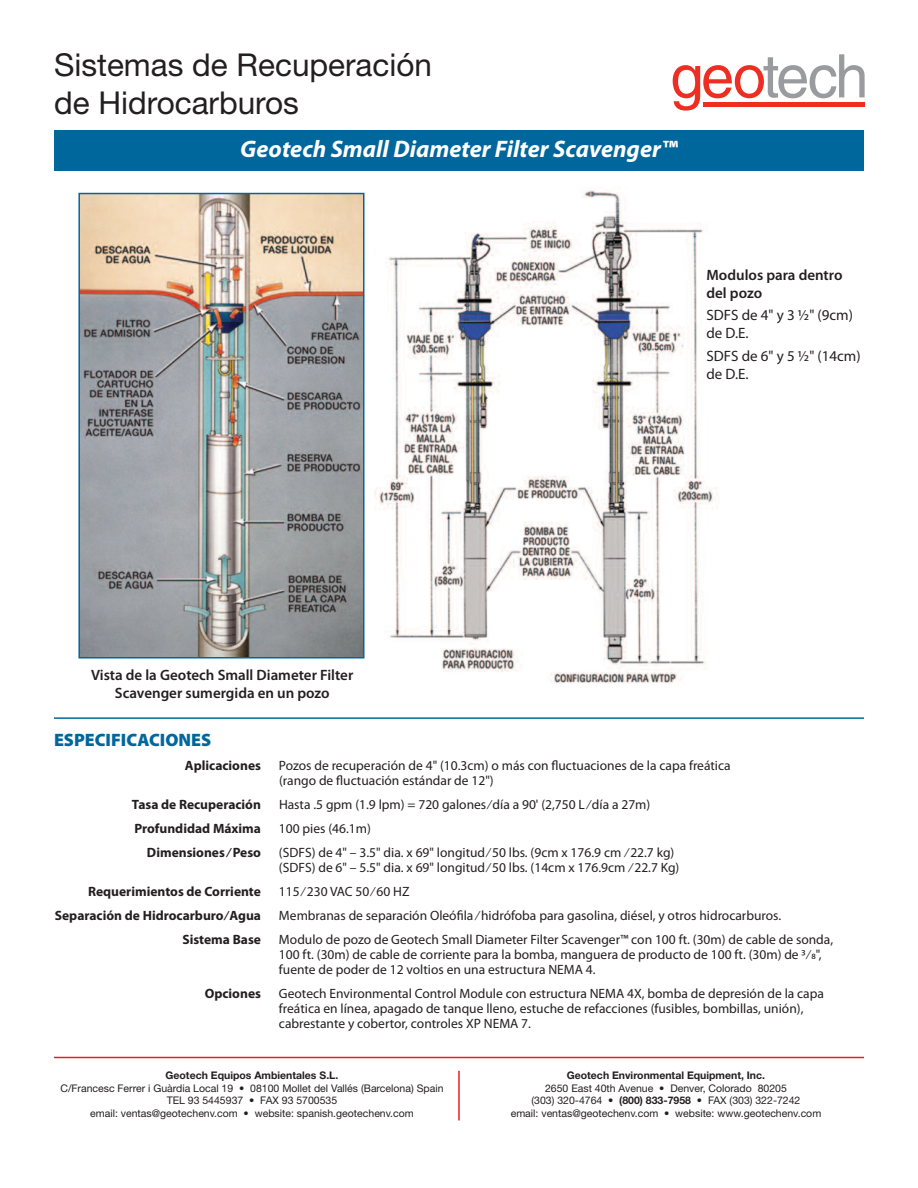
<style>
.page{position:relative;width:918px;height:1188px;background:#fff}
.page>*{position:absolute;margin:0;border:0;box-sizing:border-box;transform-origin:0 0}
.t1{font:31.5px/37.8px "Helvetica Neue";color:#231f20}
.t2{font:italic 700 24px "Myriad Pro";color:#fff}
.t3{font:900 18px "Myriad Pro";color:#00679d}
.t4{font:600 15px/18px "Myriad Pro";color:#231f20}
.t5{font:15px/18px "Myriad Pro";color:#231f20}
.t6{font:13.5px/15px "Myriad Pro";color:#231f20}
.t7{font:700 13.5px "Myriad Pro";color:#231f20}
.t8{font:10.5px/12.6px "Helvetica Neue";color:#231f20;text-align:center}
.t9{font:700 10.5px "Helvetica Neue";color:#231f20}
.s1{font-weight:700}
</style>
<div class="page">
<div style="left:54px;top:130px;width:810px;height:41px;background:#00679d"></div>
<hr style="left:54px;top:1057px;width:810px;height:1px;background:#ee1d23">
<svg style="left:673px;top:54px;width:192px;height:57px"></svg>
<div style="left:704px;top:102px;width:161px;height:5px;background:#ee2e22"></div>
<hr style="left:458px;top:1071px;width:2px;height:49px;background:#ee1d23">
<hr style="left:54px;top:717px;width:810px;height:2px;background:#00679d">
<img style="left:375px;top:187px;width:343px;height:497px">
<img style="left:81px;top:196px;width:281px;height:459px">
<div style="left:78px;top:193px;width:287px;height:465px;border:2px solid #00679d"></div>
<h1 class="t1" style="left:54px;top:49px;width:380px">Sistemas de Recuperación de Hidrocarburos</h1>
<h2 class="t2" style="left:240px;top:140px;width:439px">Geotech Small Diameter Filter Scavenger™</h2>
<p class="t4" style="left:706px;top:267px;width:138px">Modulos para dentro del pozo</p>
<p class="t5" style="left:706px;top:307px;width:148px">SDFS de 4" y 3 ½" (9cm) de D.E.</p>
<p class="t5" style="left:706px;top:348px;width:156px">SDFS de 6" y 5 ½" (14cm) de D.E.</p>
<p class="t4" style="left:91px;top:667px;width:264px;text-align:center">Vista de la Geotech Small Diameter Filter<br>Scavenger sumergida en un pozo</p>
<h3 class="t3" style="left:54px;top:733px;width:159px">ESPECIFICACIONES</h3>
<p class="t7" style="left:185px;top:760px;width:78px">Aplicaciones</p>
<p class="t6" style="left:279px;top:759px;width:453px">Pozos de recuperación de 4" (10.3cm) o más con fluctuaciones de la capa freática (rango de fluctuación estándar de 12")</p>
<p class="t7" style="left:132px;top:799px;width:131px">Tasa de Recuperación</p>
<p class="t6" style="left:279px;top:798px;width:373px">Hasta .5 gpm (1.9 lpm) = 720 galones/día a 90' (2,750 L/día a 27m)</p>
<p class="t7" style="left:134px;top:823px;width:128px">Profundidad Máxima</p>
<p class="t6" style="left:279px;top:822px;width:93px">100 pies (46.1m)</p>
<p class="t7" style="left:147px;top:847px;width:116px">Dimensiones⁄Peso</p>
<p class="t6" style="left:279px;top:846px;width:402px">(SDFS) de 4" – 3.5" dia. x 69" longitud/50 lbs. (9cm x 176.9 cm /22.7 kg) (SDFS) de 6" – 5.5" dia. x 69" longitud/50 lbs. (14cm x 176.9cm /22.7 Kg)</p>
<p class="t7" style="left:88px;top:886px;width:174px">Requerimientos de Corriente</p>
<p class="t6" style="left:279px;top:885px;width:132px">115/230 VAC 50/60 HZ</p>
<p class="t7" style="left:55px;top:910px;width:208px">Separación de Hidrocarburo⁄Agua</p>
<p class="t6" style="left:279px;top:909px;width:504px">Membranas de separación Oleófila/hidrófoba para gasolina, diésel, y otros hidrocarburos.</p>
<p class="t7" style="left:182px;top:934px;width:80px">Sistema Base</p>
<p class="t6" style="left:279px;top:933px;width:556px">Modulo de pozo de Geotech Small Diameter Filter Scavenger™ con 100 ft. (30m) de cable de sonda,<br>100 ft. (30m) de cable de corriente para la bomba, manguera de producto de 100 ft. (30m) de 3/8", fuente de poder de 12 voltios en una estructura NEMA 4.</p>
<p class="t7" style="left:205px;top:988px;width:58px">Opciones</p>
<p class="t6" style="left:279px;top:987px;width:546px">Geotech Environmental Control Module con estructura NEMA 4X, bomba de depresión de la capa freática en línea, apagado de tanque lleno, estuche de refacciones (fusibles, bombillas, unión), cabrestante y cobertor, controles XP NEMA 7.</p>
<p class="t9" style="left:166px;top:1071px;width:174px">Geotech Equipos Ambientales S.L.</p>
<p class="t8" style="left:60px;top:1083px;width:385px">C/Francesc Ferrer i Guàrdia Local 19 • 08100 Mollet del Vallés (Barcelona) Spain<br>TEL 93 5445937 • FAX 93 5700535<br>email: ventas@geotechenv.com • website: spanish.geotechenv.com</p>
<p class="t9" style="left:567px;top:1071px;width:200px">Geotech Environmental Equipment, Inc.</p>
<p class="t8" style="left:511px;top:1083px;width:312px">2650 East 40th Avenue • Denver, Colorado 80205<br>(303) 320-4764 • <span class="s1">(800) 833-7958</span> • FAX (303) 322-7242<br>email: ventas@geotechenv.com • website: www.geotechenv.com</p>
</div>
